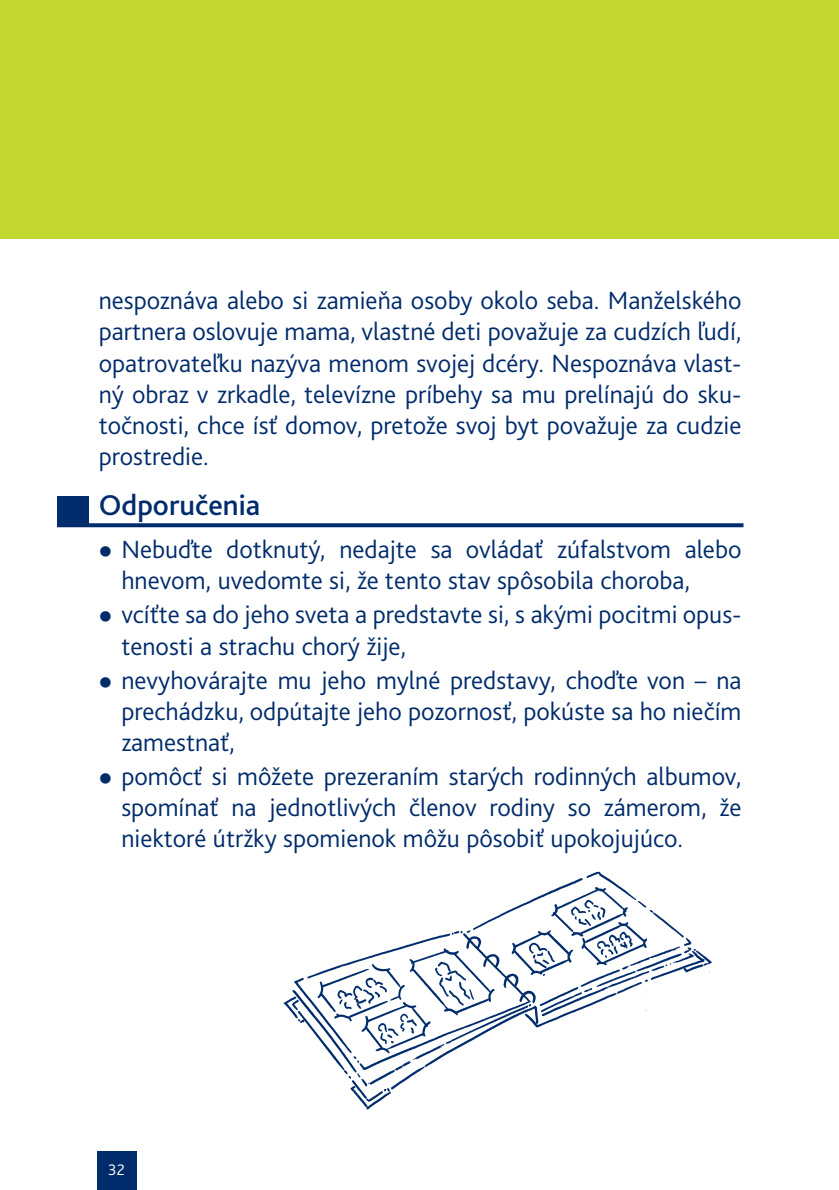
<style>
.page{position:relative;width:839px;height:1190px;background:#fff}
.page>*{position:absolute;margin:0;border:0;box-sizing:border-box;transform-origin:0 0}
._05_doporucenia{font:500 30px "Bliss 2";color:#002c6b}
._03_text_odr{font:300 26px/31.2px "Bliss 2";color:#002c6b}
._03_text{font:300 26px/31.2px "Bliss 2";color:#002c6b;text-align:justify}
.t1{font:300 16px "Bliss 2";color:#fff}
</style>
<div class="page">
<div style="left:0;top:0;width:838px;height:238px;background:#c1d72f"></div>
<div style="left:97px;top:1151px;width:39px;height:38px;background:#002c6b"></div>
<svg style="left:57px;top:523px;width:686px;height:4px;fill:#002c6b"></svg>
<img style="left:283px;top:871px;width:429px;height:239px">
<div style="left:57px;top:496px;width:31px;height:28px;background:#002c6b"></div>
<p class="_03_text" style="left:99px;top:284px;width:644px">nespoznáva alebo si zamieňa osoby okolo seba. Manželského partnera oslovuje mama, vlastné deti považuje za cudzích ľudí, opatrovateľku nazýva menom svojej dcéry. Nespoznáva vlast&shy;ný obraz v zrkadle, televízne príbehy sa mu prelínajú do sku&shy;točnosti, chce ísť domov, pretože svoj byt považuje za cudzie prostredie.</p>
<p class="_05_doporucenia" style="left:99px;top:487px;width:163px">Odporučenia</p>
<p class="_03_text_odr" style="left:121px;top:533px;width:621px;text-indent:-23px">● Nebuďte dotknutý, nedajte sa ovládať zúfalstvom alebo hnevom, uvedomte si, že tento stav spôsobila choroba,</p>
<p class="_03_text_odr" style="left:121px;top:598px;width:621px;text-indent:-23px">● vcíťte sa do jeho sveta a predstavte si, s akými pocitmi opus&shy;tenosti a strachu chorý žije,</p>
<p class="_03_text_odr" style="left:121px;top:663px;width:621px;text-align:justify;text-indent:-23px">● nevyhovárajte mu jeho mylné predstavy, choďte von – na prechádzku, odpútajte jeho pozornosť, pokúste sa ho niečím zamestnať,</p>
<p class="_03_text_odr" style="left:121px;top:760px;width:621px;text-align:justify;text-indent:-23px">● pomôcť si môžete prezeraním starých rodinných albumov, spomínať na jednotlivých členov rodiny so zámerom, že niektoré útržky spomienok môžu pôsobiť upokojujúco.</p>
<p class="t1" style="left:108px;top:1159px;width:18px">32</p>
</div>
